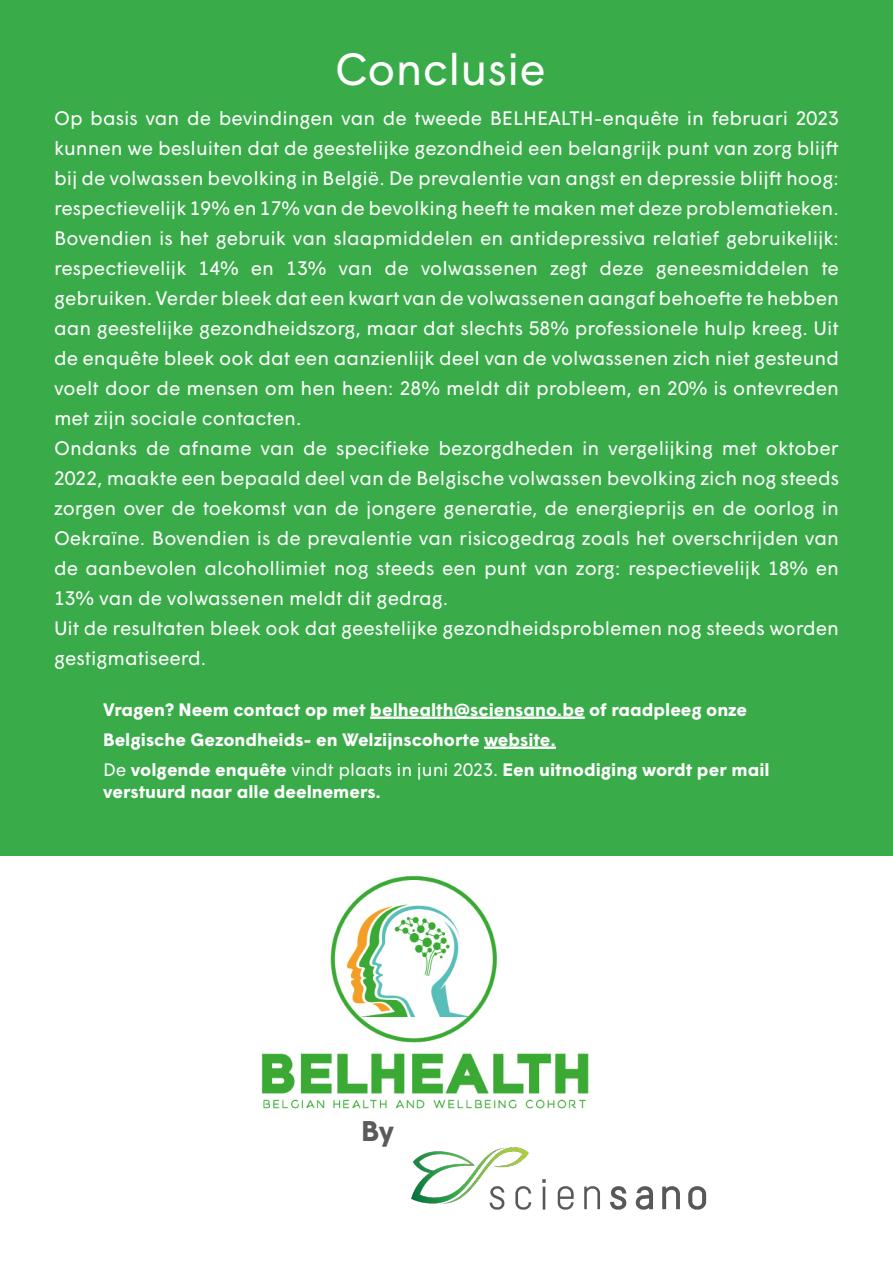
<style>
.page{position:relative;width:893px;height:1263px;background:#fff}
.page>*{position:absolute;margin:0;border:0;box-sizing:border-box;transform-origin:0 0}
.t1{font:45px "Wigrum";color:#fff}
.t2{font:700 28.5px "Wigrum";color:#5a595c}
.t3{font:19.5px/30px "Wigrum";color:#fff;text-align:justify}
.t4{font:700 18px/30px "Wigrum";color:#fff}
.s1{font-weight:400}
</style>
<div class="page">
<div style="left:0;top:0;width:893px;height:855px;background:#39ab49"></div>
<img style="left:411px;top:1147px;width:296px;height:63px">
<img style="left:261px;top:875px;width:328px;height:234px">
<hr style="left:370px;top:716px;width:215px;height:3px;background:#fff">
<hr style="left:484px;top:746px;width:72px;height:3px;background:#fff">
<p class="t1" style="left:335px;top:35px;width:213px">Conclusie</p>
<p class="t3" style="left:54px;top:101px;width:786px">Op basis van de bevindingen van de tweede BELHEALTH-enquête in februari 2023 kunnen we besluiten dat de geestelijke gezondheid een belangrijk punt van zorg blijft bij de volwassen bevolking in België. De prevalentie van angst en depressie blijft hoog: respectievelijk 19% en 17% van de bevolking heeft te maken met deze problematieken.<br>Bovendien is het gebruik van slaapmiddelen en antidepressiva relatief gebruikelijk: respectievelijk 14% en 13% van de volwassenen zegt deze geneesmiddelen te gebruiken. Verder bleek dat een kwart van de volwassenen aangaf behoefte te hebben aan geestelijke gezondheidszorg, maar dat slechts 58% professionele hulp kreeg. Uit de enquête bleek ook dat een aanzienlijk deel van de volwassenen zich niet gesteund voelt door de mensen om hen heen: 28% meldt dit probleem, en 20% is ontevreden met zijn sociale contacten.</p>
<p class="t3" style="left:54px;top:431px;width:786px">Ondanks de afname van de specifieke bezorgdheden in vergelijking met oktober 2022, maakte een bepaald deel van de Belgische volwassen bevolking zich nog steeds zorgen over de toekomst van de jongere generatie, de energieprijs en de oorlog in Oekraïne. Bovendien is de prevalentie van risicogedrag zoals het overschrijden van de aanbevolen alcohollimiet nog steeds een punt van zorg: respectievelijk 18% en 13% van de volwassenen meldt dit gedrag.</p>
<p class="t3" style="left:54px;top:611px;width:786px">Uit de resultaten bleek ook dat geestelijke gezondheidsproblemen nog steeds worden gestigmatiseerd.</p>
<p class="t4" style="left:103px;top:693px;width:645px">Vragen? Neem contact op met belhealth@sciensano.be of raadpleeg onze<br>Belgische Gezondheids- en Welzijnscohorte website.</p>
<p class="t4" style="left:103px;top:757px;width:668px;line-height:21.6px"><span class="s1">De</span> volgende enquête <span class="s1">vindt plaats in juni 2023.</span> Een uitnodiging wordt per mail verstuurd naar alle deelnemers.</p>
<p class="t2" style="left:361px;top:1109px;width:34px">By</p>
</div>
